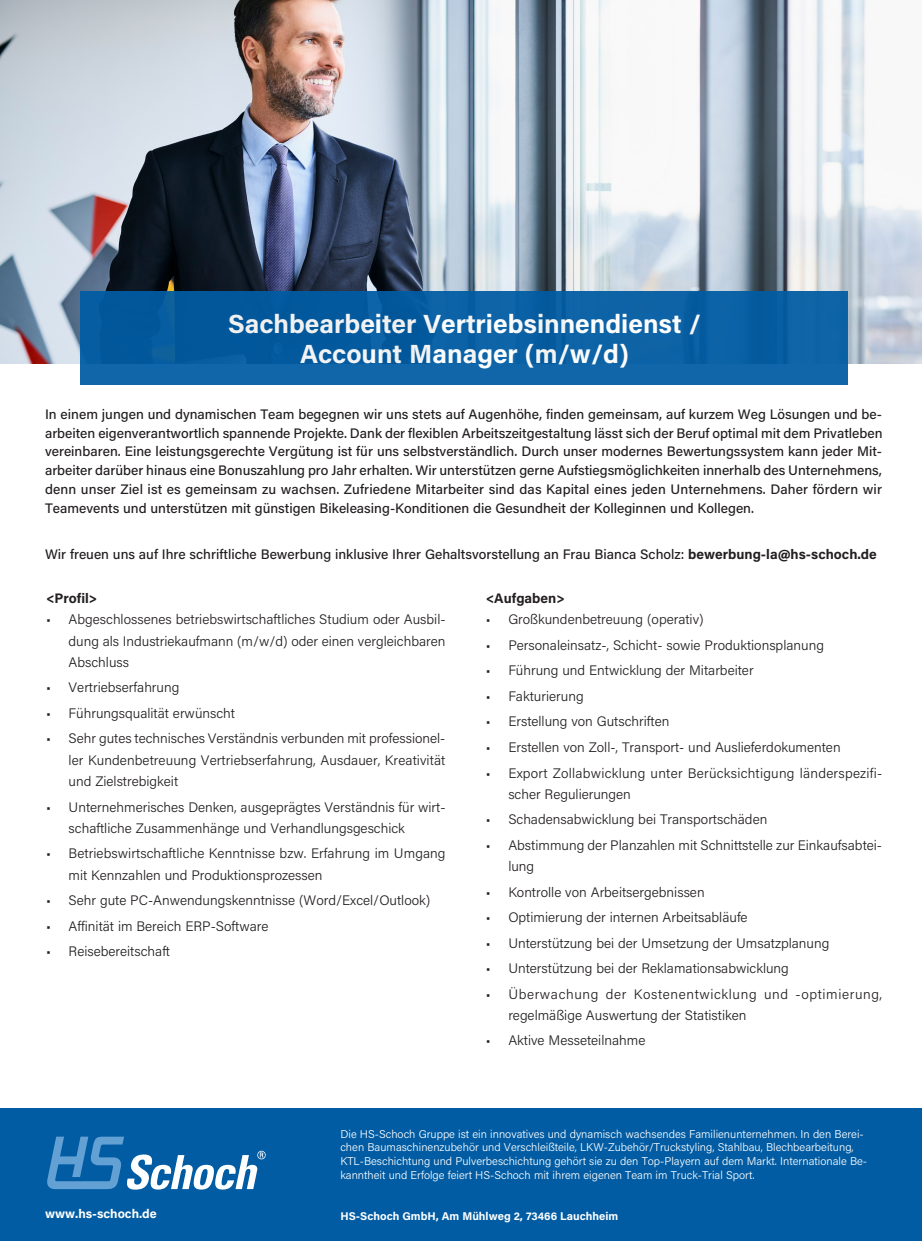
<style>
.page{position:relative;width:922px;height:1241px;background:#fff}
.page>*{position:absolute;margin:0;border:0;box-sizing:border-box;transform-origin:0 0}
.t1{font:700 26.25px/30px "Acumin Pro";color:#fff;text-align:center}
.t2{font:300 13.75px/21.2px "Acumin Pro";color:#231f20}
.t3{font:500 13.75px/18.8px "Acumin Pro";color:#231f20;text-align:justify}
.t4{font:300 13.75px/21.2px "Acumin Pro";letter-spacing:.045em;color:#231f20}
.t5{font:300 13.75px/21.2px "Acumin Pro";letter-spacing:.02em;color:#231f20}
.t6{font:700 13.75px "Acumin Pro";color:#231f20}
.t7{font:700 12.5px "Acumin Pro";color:#fff}
.t8{font:300 11.25px/13.8px "Acumin Pro";color:#fff}
.t9{font:700 11.25px "Acumin Pro";color:#fff}
.s1{font-weight:700}
</style>
<div class="page">
<img style="left:1px;top:0;width:920px;height:363px">
<div style="left:81px;top:291px;width:767px;height:94px;background:#0c62a5"></div>
<div style="left:0;top:1107px;width:921px;height:133px;background:#015ca3"></div>
<svg style="left:47px;top:1136px;width:218px;height:53px"></svg>
<h1 class="t1" style="left:228px;top:307px;width:474px">Sachbearbeiter Vertriebsinnendienst /<br>Account Manager (m/w/d)</h1>
<p class="t3" style="left:45px;top:404px;width:838px">In einem jungen und dynamischen Team begegnen wir uns stets auf Augenhöhe, finden gemeinsam, auf kurzem Weg Lösungen und be&shy;arbeiten eigenverantwortlich spannende Projekte. Dank der flexiblen Arbeitszeitgestaltung lässt sich der Beruf optimal mit dem Privatleben vereinbaren. Eine leistungsgerechte Vergütung ist für uns selbstverständlich. Durch unser modernes Bewertungssystem kann jeder Mit&shy;arbeiter darüber hinaus eine Bonuszahlung pro Jahr erhalten. Wir unterstützen gerne Aufstiegsmöglichkeiten innerhalb des Unternehmens, denn unser Ziel ist es gemeinsam zu wachsen. Zufriedene Mitarbeiter sind das Kapital eines jeden Unternehmens. Daher fördern wir Teamevents und unterstützen mit günstigen Bikeleasing-Konditionen die Gesundheit der Kolleginnen und Kollegen.</p>
<p class="t3" style="left:45px;top:544px;width:833px">Wir freuen uns auf Ihre schriftliche Bewerbung inklusive Ihrer Gehaltsvorstellung an Frau Bianca Scholz: <span class="s1">bewerbung-la@hs-schoch.de</span></p>
<p class="t6" style="left:46px;top:588px;width:53px">&lt;Profil&gt;</p>
<p class="t2" style="left:69px;top:608px;width:378px;text-align:justify;text-indent:-22px">• Abgeschlossenes betriebswirtschaftliches Studium oder Ausbil&shy;dung als Industriekaufmann (m/w/d) oder einen vergleichbaren Abschluss</p>
<p class="t2" style="left:46px;top:676px;width:135px">• Vertriebserfahrung</p>
<p class="t2" style="left:46px;top:702px;width:190px">• Führungsqualität erwünscht</p>
<p class="t2" style="left:69px;top:727px;width:378px;text-align:justify;text-indent:-22px">• Sehr gutes technisches Verständnis verbunden mit professionel&shy;ler Kundenbetreuung Vertriebserfahrung, Ausdauer, Kreativität und Zielstrebigkeit</p>
<p class="t2" style="left:69px;top:795px;width:378px;text-indent:-22px">• Unternehmerisches Denken, ausgeprägtes Verständnis für wirt&shy;schaftliche Zusammenhänge und Verhandlungsgeschick</p>
<p class="t2" style="left:69px;top:842px;width:378px;text-indent:-22px">• Betriebswirtschaftliche Kenntnisse bzw. Erfahrung im Umgang mit Kennzahlen und Produktionsprozessen</p>
<p class="t2" style="left:46px;top:889px;width:385px">• Sehr gute PC-Anwendungskenntnisse (Word/Excel/Outlook)</p>
<p class="t2" style="left:46px;top:914px;width:224px">• Affinität im Bereich ERP-Software</p>
<p class="t2" style="left:46px;top:940px;width:125px">• Reisebereitschaft</p>
<p class="t6" style="left:485px;top:588px;width:80px">&lt;Aufgaben&gt;</p>
<p class="t2" style="left:485px;top:608px;width:219px">• Großkundenbetreuung (operativ)</p>
<p class="t2" style="left:485px;top:634px;width:339px">• Personaleinsatz-, Schicht- sowie Produktionsplanung</p>
<p class="t2" style="left:485px;top:659px;width:269px">• Führung und Entwicklung der Mitarbeiter</p>
<p class="t2" style="left:485px;top:685px;width:99px">• Fakturierung</p>
<p class="t2" style="left:485px;top:710px;width:185px">• Erstellung von Gutschriften</p>
<p class="t2" style="left:485px;top:736px;width:356px">• Erstellen von Zoll-, Transport- und Auslieferdokumenten</p>
<p class="t5" style="left:508px;top:761px;width:375px;text-indent:-22px">• Export Zollabwicklung unter Berücksichtigung länderspezifi&shy;scher Regulierungen</p>
<p class="t2" style="left:485px;top:808px;width:283px">• Schadensabwicklung bei Transportschäden</p>
<p class="t2" style="left:508px;top:833px;width:375px;text-indent:-22px">• Abstimmung der Planzahlen mit Schnittstelle zur Einkaufsabtei&shy;lung</p>
<p class="t2" style="left:485px;top:880px;width:220px">• Kontrolle von Arbeitsergebnissen</p>
<p class="t2" style="left:485px;top:906px;width:263px">• Optimierung der internen Arbeitsabläufe</p>
<p class="t2" style="left:485px;top:931px;width:345px">• Unterstützung bei der Umsetzung der Umsatzplanung</p>
<p class="t2" style="left:485px;top:957px;width:304px">• Unterstützung bei der Reklamationsabwicklung</p>
<p class="t4" style="left:508px;top:982px;width:375px;text-indent:-22px">• Überwachung der Kostenentwicklung und -optimierung, regelmäßige Auswertung der Statistiken</p>
<p class="t2" style="left:485px;top:1029px;width:161px">• Aktive Messeteilnahme</p>
<p class="t8" style="left:340px;top:1125px;width:528px">Die HS-Schoch Gruppe ist ein innovatives und dynamisch wachsendes Familienunternehmen. In den Berei&shy;chen Baumaschinenzubehör und Verschleißteile, LKW-Zubehör/Truckstyling, Stahlbau, Blechbearbeitung, KTL-Beschichtung und Pulverbeschichtung gehört sie zu den Top-Playern auf dem Markt. Internationale Be&shy;kanntheit und Erfolge feiert HS-Schoch mit ihrem eigenen Team im Truck-Trial Sport.</p>
<p class="t7" style="left:45px;top:1204px;width:113px">www.hs-schoch.de</p>
<p class="t9" style="left:340px;top:1208px;width:279px">HS-Schoch GmbH, Am Mühlweg 2, 73466 Lauchheim</p>
</div>
